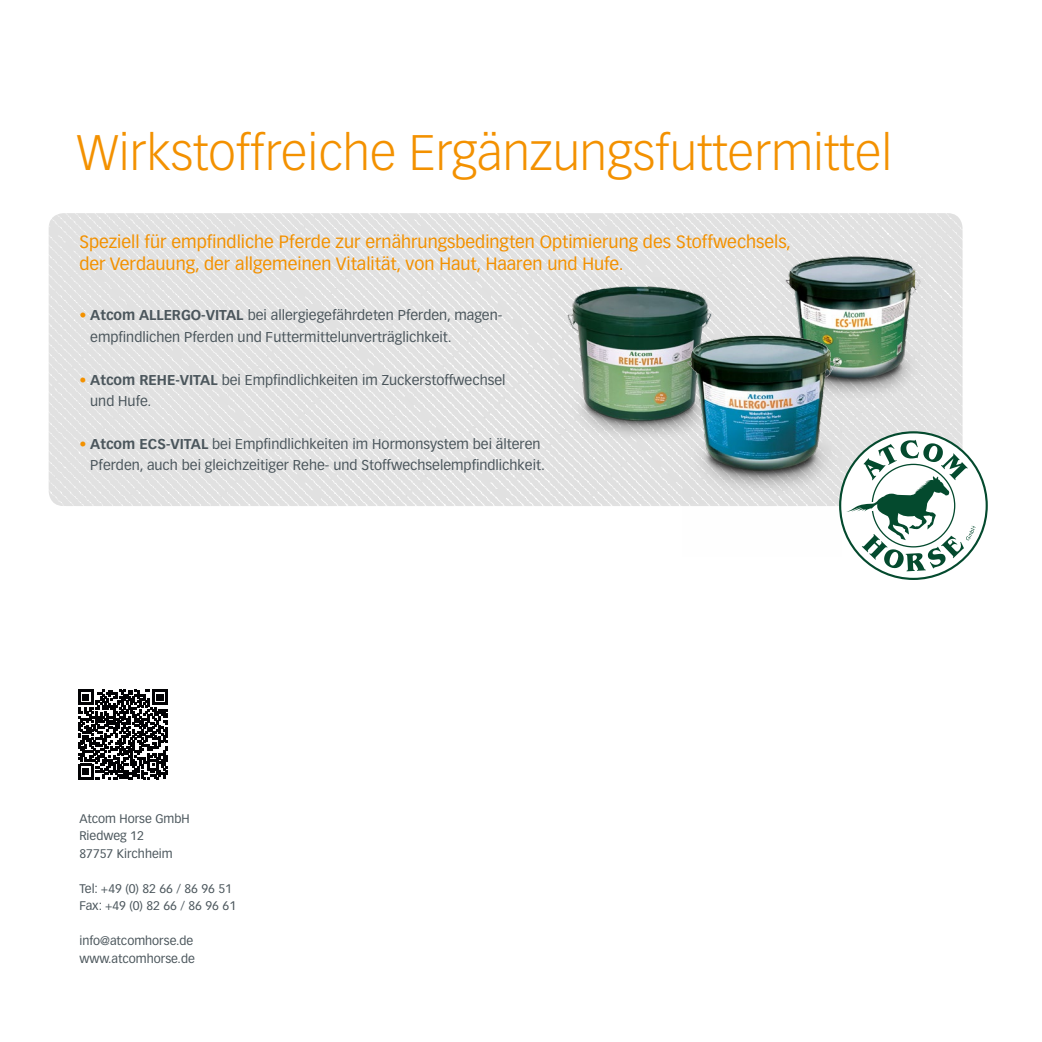
<style>
.page{position:relative;width:1042px;height:1042px;background:#fff}
.page>*{position:absolute;margin:0;border:0;box-sizing:border-box;transform-origin:0 0}
.t1{font:300 49px "Vectora LH";color:#f39100}
.t2{font:17.5px/22.8px "Vectora LH";color:#f39100}
.t3{font:14px/21.3px "Vectora LH";color:#4b565c}
.t4{font:12.25px/17.5px "Vectora LH";color:#4b565c}
.s1{color:#f39100}
.s2{font-weight:700}
</style>
<div class="page">
<img style="left:49px;top:213px;width:913px;height:293px">
<img style="left:782px;top:254px;width:144px;height:202px">
<svg style="left:78px;top:690px;width:89px;height:89px"></svg>
<svg style="left:840px;top:432px;width:146px;height:147px"></svg>
<svg style="left:846px;top:440px;width:129px;height:131px"></svg>
<img style="left:550px;top:278px;width:186px;height:225px">
<img style="left:682px;top:335px;width:159px;height:187px">
<h1 class="t1" style="left:77px;top:124px;width:817px">Wirkstoffreiche Ergänzungsfuttermittel</h1>
<p class="t2" style="left:79px;top:230px;width:713px">Speziell für empfindliche Pferde zur ernährungsbedingten Optimierung des Stoffwechsels, der Verdauung, der allgemeinen Vitalität, von Haut, Haaren und Hufe.</p>
<p class="t3" style="left:90px;top:305px;width:412px;text-indent:-11px"><span class="s1">•</span> <span class="s2">Atcom ALLERGO-VITAL</span> bei allergiegefährdeten Pferden, magen&shy;empfindlichen Pferden und Futtermittelunverträglichkeit.</p>
<p class="t3" style="left:90px;top:369px;width:417px;text-indent:-11px"><span class="s1">•</span> <span class="s2">Atcom REHE-VITAL</span> bei Empfindlichkeiten im Zuckerstoffwechsel und Hufe.</p>
<p class="t3" style="left:90px;top:433px;width:456px;text-indent:-11px"><span class="s1">•</span> <span class="s2">Atcom ECS-VITAL</span> bei Empfindlichkeiten im Hormonsystem bei älteren<br>Pferden, auch bei gleichzeitiger Rehe- und Stoffwechselempfindlichkeit.</p>
<p class="t4" style="left:79px;top:810px;width:112px">Atcom Horse GmbH<br>Riedweg 12<br>87757 Kirchheim</p>
<p class="t4" style="left:79px;top:880px;width:158px">Tel: +49 (0) 82 66 / 86 96 51<br>Fax: +49 (0) 82 66 / 86 96 61</p>
<p class="t4" style="left:79px;top:932px;width:117px">info@atcomhorse.de www.atcomhorse.de</p>
</div>
